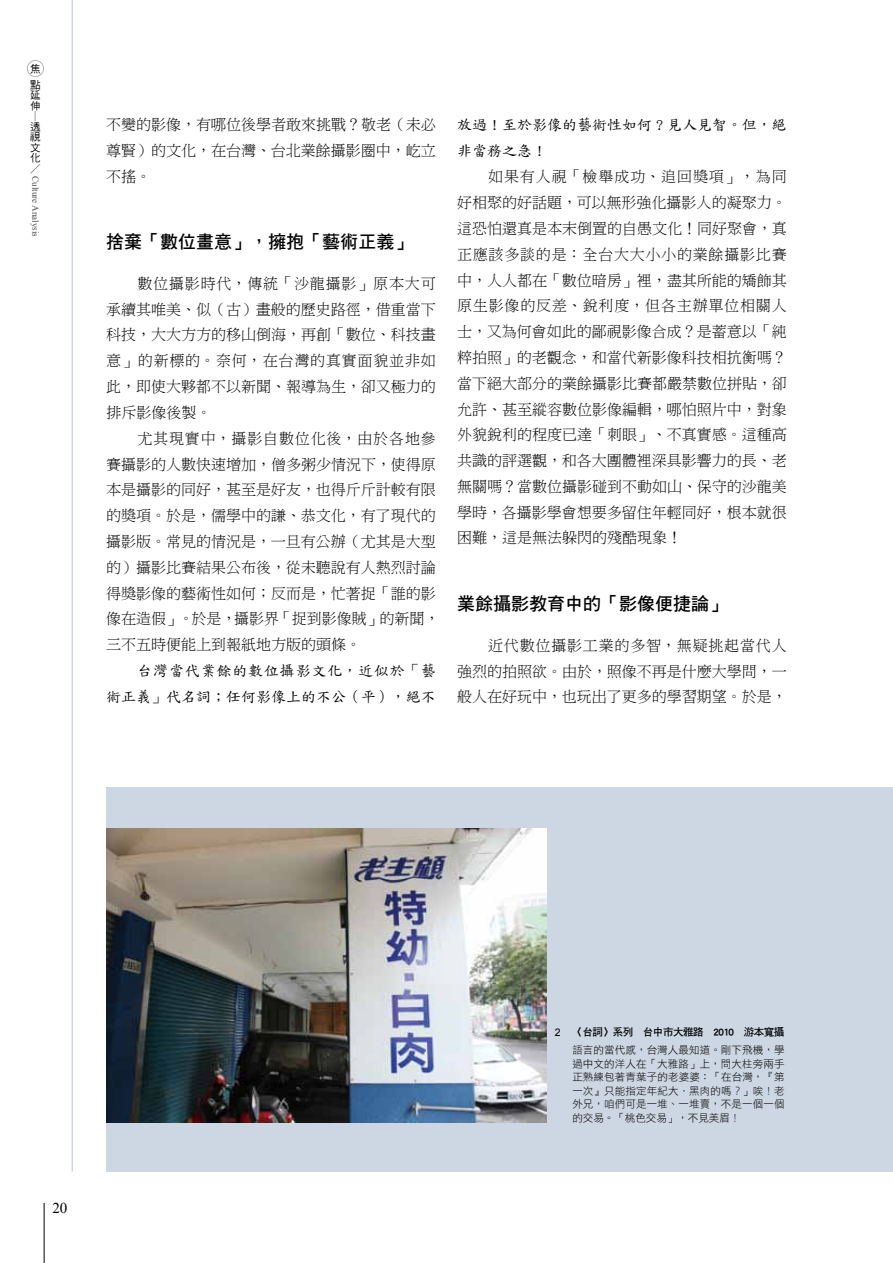
<style>
.page{position:relative;width:893px;height:1263px;background:#fff}
.page>*{position:absolute;margin:0;border:0;box-sizing:border-box;transform-origin:0 0}
.t1{font:18px "DF Hei Std W7";color:#000}
.t2{font:15px/25.8px "DF Ming Lt HK BF";color:#000;text-align:justify}
.t3{font:15px/26.2px "DF Biao Kai Shu Std W5";letter-spacing:.055em;color:#000;text-align:right}
.t4{font:15px/26.2px "DF Biao Kai Shu Std W5";color:#000}
.t5{font:15px "Times New Roman";color:#000}
.t6{font:10.5px/13.5px "DF Hei Lt HKP BF";letter-spacing:.015em;color:#000;text-align:justify}
.t7{font:10.5px "DF Hei Bd HKP BF";letter-spacing:-.04em;color:#000}
.t8{font:10.5px/10.5px "DF Hei Md HKP BF";color:#000}
.t9{font:10.5px "P Ming Li U";color:#000}
.t10{font:9px "Times New Roman";color:#4c4948}
.s1{font-family:"Arial"}
</style>
<div class="page">
<hr style="left:72px;top:0;width:1px;height:1171px;background:#cdd7e3">
<hr style="left:44px;top:1203px;width:1px;height:60px;background:#000">
<div style="left:27px;top:60px;width:17px;height:17px;border:1px solid #000;border-radius:50%"></div>
<div style="left:106px;top:787px;width:787px;height:384px;background:#cdd7e3"></div>
<img style="left:106px;top:829px;width:440px;height:293px">
<p class="t8" style="left:30px;top:61px;width:12px;line-height:16px">焦點</p>
<p class="t8" style="left:30px;top:90px;width:12px">延伸</p>
<p class="t8" style="left:40px;top:111px;width:12px;rotate:90deg">─</p>
<p class="t8" style="left:30px;top:122px;width:12px;text-align:justify">透視文化</p>
<p class="t9" style="left:30px;top:163px;width:12px">／</p>
<p class="t10" style="left:42px;top:176px;width:62px;rotate:90deg">Culture Analysis</p>
<p class="t2" style="left:106px;top:112px;width:331px">不變的影像，有哪位後學者敢來挑戰？敬老（未必尊賢）的文化，在台灣、台北業餘攝影圈中，屹立不搖。</p>
<p class="t1" style="left:106px;top:232px;width:307px">捨棄「數位畫意」，擁抱「藝術正義」</p>
<p class="t2" style="left:106px;top:270px;width:331px;text-indent:31px">數位攝影時代，傳統「沙龍攝影」原本大可承續其唯美、似（古）畫般的歷史路徑，借重當下科技，大大方方的移山倒海，再創「數位、科技畫意」的新標的。奈何，在台灣的真實面貌並非如此，即使大夥都不以新聞、報導為生，卻又極力的排斥影像後製。</p>
<p class="t2" style="left:106px;top:425px;width:335px;text-align:left;text-indent:31px">尤其現實中，攝影自數位化後，由於各地參賽攝影的人數快速增加，僧多粥少情況下，使得原本是攝影的同好，甚至是好友，也得斤斤計較有限的獎項。於是，儒學中的謙、恭文化，有了現代的攝影版。常見的情況是，一旦有公辦（尤其是大型的）攝影比賽結果公布後，從未聽說有人熱烈討論得獎影像的藝術性如何；反而是，忙著捉「誰的影像在造假」。於是，攝影界「捉到影像賊」的新聞，三不五時便能上到報紙地方版的頭條。</p>
<p class="t3" style="left:106px;top:657px;width:331px">台灣當代業餘的數位攝影文化，近似於「藝<br>術正義」代名詞；任何影像上的不公（平），絕不</p>
<p class="t4" style="left:457px;top:111px;width:331px">放過！至於影像的藝術性如何？見人見智。但，絕非當務之急！</p>
<p class="t2" style="left:457px;top:164px;width:331px;text-indent:31px">如果有人視「檢舉成功、追回獎項」，為同好相聚的好話題，可以無形強化攝影人的凝聚力。這恐怕還真是本末倒置的自愚文化！同好聚會，真正應該多談的是：全台大大小小的業餘攝影比賽中，人人都在「數位暗房」裡，盡其所能的矯飾其原生影像的反差、銳利度，但各主辦單位相關人士，又為何會如此的鄙視影像合成？是蓄意以「純粹拍照」的老觀念，和當代新影像科技相抗衡嗎？當下絕大部分的業餘攝影比賽都嚴禁數位拼貼，卻允許、甚至縱容數位影像編輯，哪怕照片中，對象外貌銳利的程度已達「刺眼」、不真實感。這種高共識的評選觀，和各大團體裡深具影響力的長、老無關嗎？當數位攝影碰到不動如山、保守的沙龍美學時，各攝影學會想要多留住年輕同好，根本就很困難，這是無法躲閃的殘酷現象！</p>
<p class="t1" style="left:457px;top:594px;width:271px">業餘攝影教育中的「影像便捷論」</p>
<p class="t2" style="left:457px;top:632px;width:331px;text-indent:31px">近代數位攝影工業的多智，無疑挑起當代人強烈的拍照欲。由於，照像不再是什麼大學問，一般人在好玩中，也玩出了更多的學習期望。於是，</p>
<p class="t5" style="left:52px;top:1198px;width:16px">20</p>
<p class="t7" style="left:555px;top:1027px;width:231px"><span class="s1">2</span> 〈台詞〉系列 台中市大雅路 2010 游本寬攝</p>
<p class="t6" style="left:572px;top:1043px;width:214px">語言的當代感，台灣人最知道。剛下飛機，學過中文的洋人在「大雅路」上，問大柱旁兩手正熟練包著青葉子的老婆婆：「在台灣，『第一次』只能指定年紀大．黑肉的嗎？」唉！老外兄，咱們可是一堆、一堆賣，不是一個一個的交易。「桃色交易」，不見美眉！</p>
</div>
